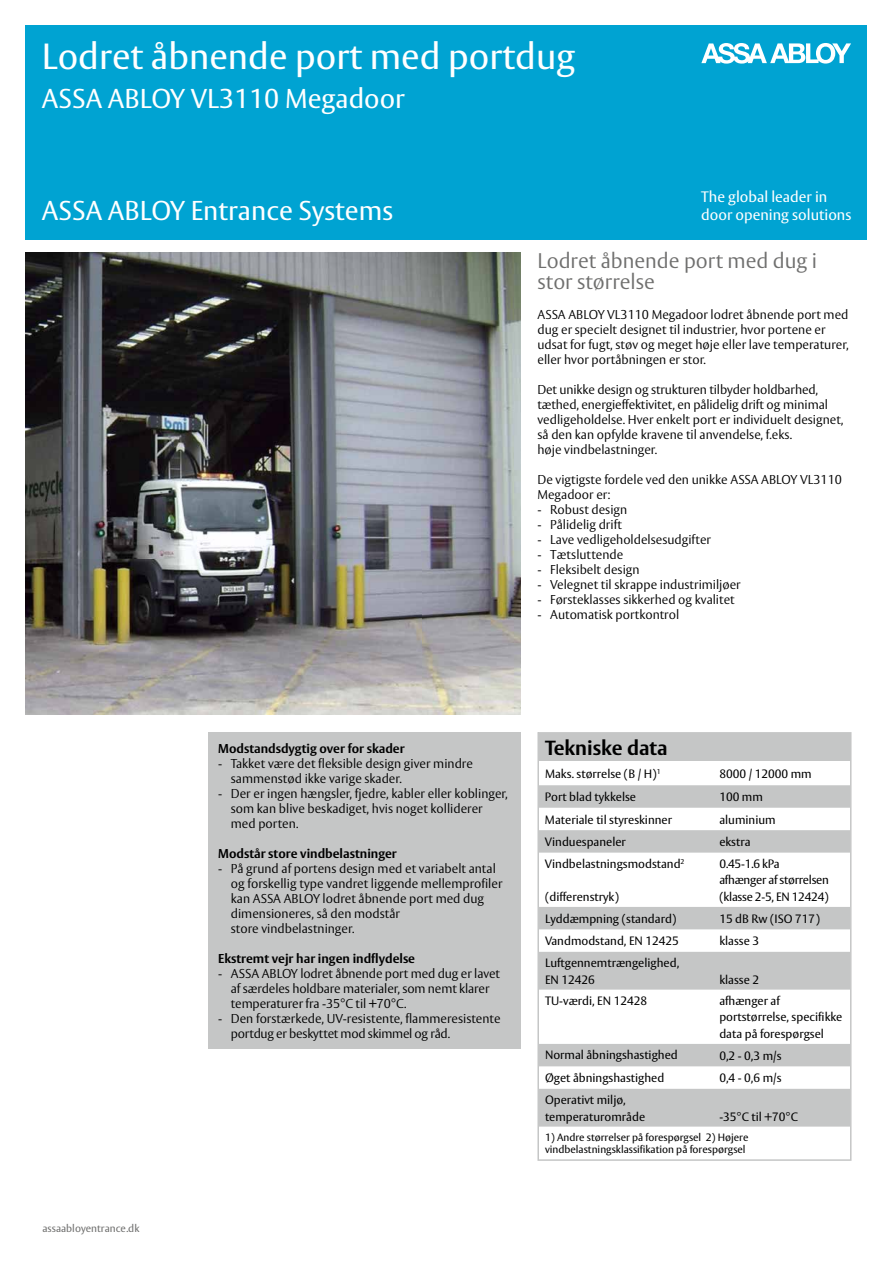
<style>
.page{position:relative;width:893px;height:1263px;background:#fff}
.page>*{position:absolute;margin:0;border:0;box-sizing:border-box;transform-origin:0 0}
.t1{font:36px "ASSA Vesta";color:#fff}
.t2{font:27px "ASSA Vesta";color:#fff}
.t3{font:300 21px/21px "ASSA Vesta";color:#6f6f6e}
.t4{font:700 20.25px "ASSA Vesta";color:#000}
.t5{font:15px/18px "ASSA Vesta";color:#fff}
.t6{font:300 12.75px/15px "ASSA Vesta";color:#000}
.t7{font:700 12.75px "ASSA Vesta";color:#000}
.t8{font:12px/16.5px "ASSA Vesta";color:#000}
.t9{font:12px/16.5px "ASSA Vesta";letter-spacing:-.02em;color:#000}
.t10{font:10.5px/12.6px "ASSA Vesta";color:#000}
.t11{font:10.5px "ASSA Vesta";color:#6f6f6e}
</style>
<div class="page">
<div style="left:25px;top:25px;width:842px;height:215px;background:#00a3d2"></div>
<svg style="left:701px;top:43px;width:150px;height:21px"></svg>
<img style="left:25px;top:252px;width:495px;height:462px">
<div style="left:207px;top:732px;width:313px;height:316px;background:#c5c6c6"></div>
<svg style="left:537px;top:732px;width:314px;height:429px"></svg>
<h1 class="t1" style="left:42px;top:35px;width:535px">Lodret åbnende port med portdug</h1>
<h2 class="t2" style="left:42px;top:82px;width:365px">ASSA ABLOY VL3110 Megadoor</h2>
<h2 class="t2" style="left:42px;top:194px;width:353px">ASSA ABLOY Entrance Systems</h2>
<p class="t5" style="left:701px;top:189px;width:152px">The global leader in door opening solutions</p>
<p class="t11" style="left:43px;top:1222px;width:98px">assaabloyentrance.dk</p>
<h3 class="t3" style="left:537px;top:251px;width:281px">Lodret åbnende port med dug i stor størrelse</h3>
<p class="t6" style="left:537px;top:308px;width:313px">ASSA ABLOY VL3110 Megadoor lodret åbnende port med dug er specielt designet til industrier, hvor portene er udsat for fugt, støv og meget høje eller lave temperaturer, eller hvor portåbningen er stor.</p>
<p class="t6" style="left:537px;top:383px;width:308px">Det unikke design og strukturen tilbyder holdbarhed, tæthed, energieffektivitet, en pålidelig drift og minimal vedligeholdelse. Hver enkelt port er individuelt designet, så den kan opfylde kravene til anvendelse, f.eks.<br>høje vindbelastninger.</p>
<p class="t6" style="left:537px;top:473px;width:306px">De vigtigste fordele ved den unikke ASSA ABLOY VL3110<br>Megadoor er:</p>
<p class="t6" style="left:537px;top:503px;width:91px">- Robust design</p>
<p class="t6" style="left:537px;top:518px;width:86px">- Pålidelig drift</p>
<p class="t6" style="left:537px;top:533px;width:175px">- Lave vedligeholdelsesudgifter</p>
<p class="t6" style="left:537px;top:548px;width:87px">- Tætsluttende</p>
<p class="t6" style="left:537px;top:563px;width:104px">- Fleksibelt design</p>
<p class="t6" style="left:537px;top:578px;width:205px">- Velegnet til skrappe industrimiljøer</p>
<p class="t6" style="left:537px;top:593px;width:199px">- Førsteklasses sikkerhed og kvalitet</p>
<p class="t6" style="left:537px;top:608px;width:143px">- Automatisk portkontrol</p>
<p class="t7" style="left:218px;top:740px;width:188px">Modstandsdygtig over for skader</p>
<p class="t6" style="left:231px;top:756px;width:244px;text-indent:-13px">- Takket være det fleksible design giver mindre sammenstød ikke varige skader.</p>
<p class="t6" style="left:231px;top:786px;width:279px;text-indent:-13px">- Der er ingen hængsler, fjedre, kabler eller koblinger, som kan blive beskadiget, hvis noget kolliderer med porten.</p>
<p class="t7" style="left:218px;top:845px;width:180px">Modstår store vindbelastninger</p>
<p class="t6" style="left:231px;top:861px;width:273px;text-indent:-13px">- På grund af portens design med et variabelt antal og forskellig type vandret liggende mellemprofiler kan ASSA ABLOY lodret åbnende port med dug dimensioneres, så den modstår<br>store vindbelastninger.</p>
<p class="t7" style="left:218px;top:950px;width:198px">Ekstremt vejr har ingen indflydelse</p>
<p class="t6" style="left:231px;top:966px;width:271px;text-indent:-13px">- ASSA ABLOY lodret åbnende port med dug er lavet af særdeles holdbare materialer, som nemt klarer temperaturer fra -35°C til +70°C.</p>
<p class="t6" style="left:231px;top:1011px;width:271px;text-indent:-13px">- Den forstærkede, UV-resistente, flammeresistente portdug er beskyttet mod skimmel og råd.</p>
<h3 class="t4" style="left:545px;top:736px;width:124px">Tekniske data</h3>
<p class="t8" style="left:545px;top:766px;width:117px">Maks. størrelse (B / H)<sup>1</sup></p>
<p class="t8" style="left:719px;top:766px;width:94px">8000 / 12000 mm</p>
<p class="t8" style="left:545px;top:789px;width:93px">Port blad tykkelse</p>
<p class="t8" style="left:719px;top:789px;width:45px">100 mm</p>
<p class="t8" style="left:545px;top:812px;width:129px">Materiale til styreskinner</p>
<p class="t8" style="left:719px;top:812px;width:58px">aluminium</p>
<p class="t8" style="left:545px;top:834px;width:82px">Vinduespaneler</p>
<p class="t8" style="left:719px;top:834px;width:33px">ekstra</p>
<p class="t8" style="left:545px;top:856px;width:141px">Vindbelastningsmodstand<sup>2</sup></p>
<p class="t8" style="left:545px;top:889px;width:75px">(differenstryk)</p>
<p class="t9" style="left:719px;top:856px;width:111px">0.45-1.6 kPa afhænger af størrelsen (klasse 2-5, EN 12424)</p>
<p class="t8" style="left:545px;top:911px;width:133px">Lyddæmpning (standard)</p>
<p class="t8" style="left:719px;top:911px;width:102px">15 dB Rw (ISO 717)</p>
<p class="t8" style="left:545px;top:933px;width:135px">Vandmodstand, EN 12425</p>
<p class="t8" style="left:719px;top:933px;width:41px">klasse 3</p>
<p class="t8" style="left:545px;top:955px;width:136px">Luftgennemtrængelighed,<br>EN 12426</p>
<p class="t8" style="left:719px;top:972px;width:41px">klasse 2</p>
<p class="t8" style="left:545px;top:993px;width:104px">TU-værdi, EN 12428</p>
<p class="t8" style="left:719px;top:993px;width:125px">afhænger af portstørrelse, specifikke data på forespørgsel</p>
<p class="t8" style="left:545px;top:1047px;width:134px">Normal åbningshastighed</p>
<p class="t8" style="left:719px;top:1048px;width:64px">0,2 - 0,3 m/s</p>
<p class="t8" style="left:545px;top:1070px;width:121px">Øget åbningshastighed</p>
<p class="t8" style="left:719px;top:1070px;width:64px">0,4 - 0,6 m/s</p>
<p class="t8" style="left:545px;top:1092px;width:102px">Operativt miljø, temperaturområde</p>
<p class="t8" style="left:719px;top:1109px;width:80px">-35°C til +70°C</p>
<p class="t10" style="left:545px;top:1131px;width:205px">1) Andre størrelser på forespørgsel 2) Højere vindbelastningsklassifikation på forespørgsel</p>
</div>
